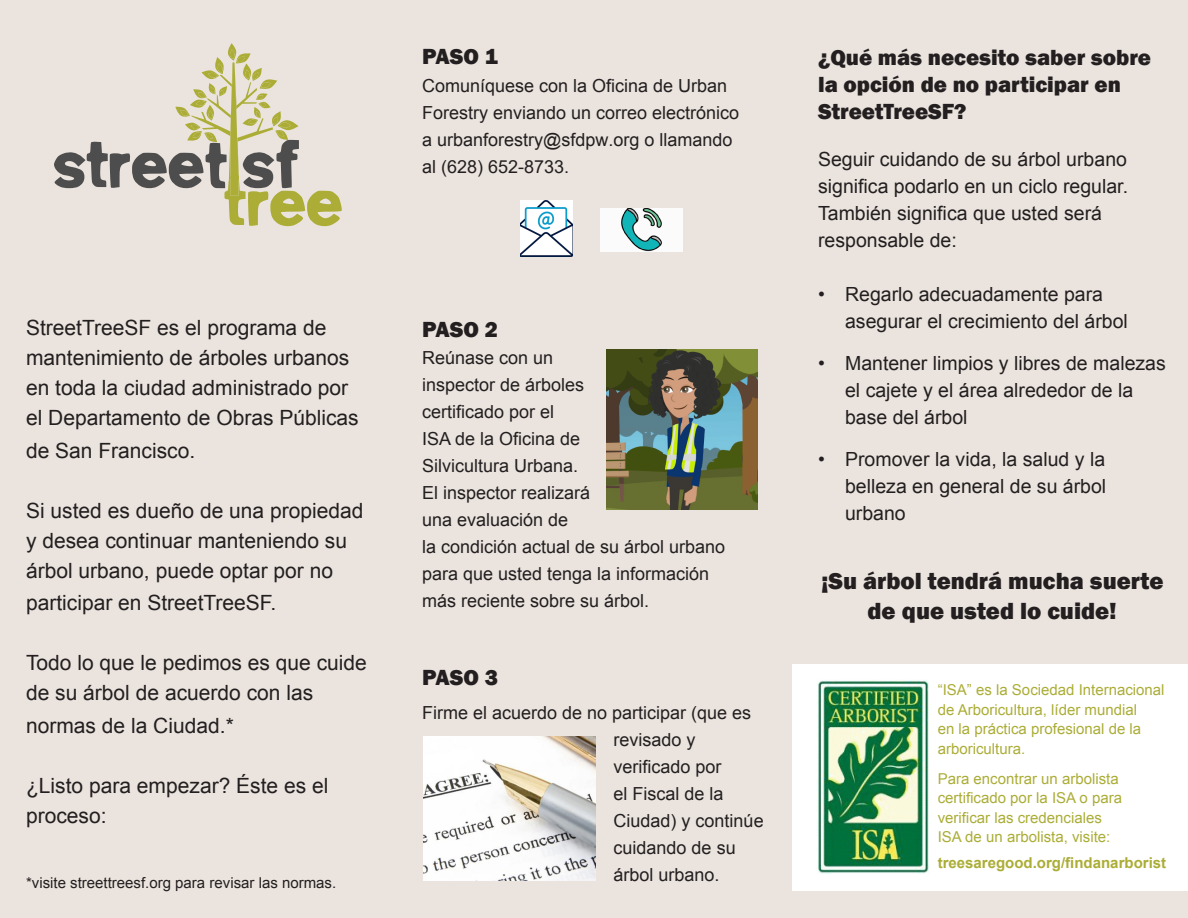
<style>
.page{position:relative;width:1188px;height:918px;background:#ebe4de}
.page>*{position:absolute;margin:0;border:0;box-sizing:border-box;transform-origin:0 0}
.t1{font:800 24px/30px "Franklin Gothic";color:#231f20;text-align:center}
.t2{font:800 22.5px/27px "Franklin Gothic";color:#231f20}
.t3{font:21px/30px "Arial";color:#231f20}
.t4{font:19.5px/27px "Arial";color:#231f20}
.t5{font:18px/27px "Arial";color:#231f20}
.t6{font:15px/19.5px "Arial";color:#abad36}
.t7{font:15px "Arial";color:#231f20}
.t8{font:700 15px "Arial";color:#abad36}
</style>
<div class="page">
<div style="left:792px;top:664px;width:396px;height:227px;background:#fff"></div>
<img style="left:817px;top:680px;width:111px;height:194px">
<svg style="left:54px;top:43px;width:288px;height:183px"></svg>
<img style="left:520px;top:200px;width:52px;height:56px">
<img style="left:600px;top:208px;width:82px;height:43px">
<img style="left:606px;top:349px;width:151px;height:161px">
<img style="left:424px;top:737px;width:172px;height:144px">
<p class="t3" style="left:26px;top:313px;width:334px">StreetTreeSF es el programa de mantenimiento de árboles urbanos en toda la ciudad administrado por el Departamento de Obras Públicas</p>
<p class="t3" style="left:26px;top:436px;width:171px">de San Francisco.</p>
<p class="t3" style="left:26px;top:496px;width:339px">Si usted es dueño de una propiedad y desea continuar manteniendo su árbol urbano, puede optar por no</p>
<p class="t3" style="left:26px;top:588px;width:252px">participar en StreetTreeSF.</p>
<p class="t3" style="left:26px;top:648px;width:342px">Todo lo que le pedimos es que cuide de su árbol de acuerdo con las</p>
<p class="t3" style="left:26px;top:710px;width:209px">normas de la Ciudad.*</p>
<p class="t3" style="left:26px;top:770px;width:304px">¿Listo para empezar? Éste es el proceso:</p>
<p class="t7" style="left:26px;top:873px;width:312px">*visite streettreesf.org para revisar las normas.</p>
<p class="t2" style="left:422px;top:43px;width:77px">PASO 1</p>
<p class="t5" style="left:422px;top:73px;width:319px">Comuníquese con la Oficina de Urban Forestry enviando un correo electrónico a urbanforestry@sfdpw.org o llamando al (628) 652-8733.</p>
<p class="t2" style="left:422px;top:316px;width:77px">PASO 2</p>
<p class="t5" style="left:422px;top:344px;width:133px">Reúnase con un</p>
<p class="t5" style="left:422px;top:371px;width:164px">inspector de árboles</p>
<p class="t5" style="left:422px;top:398px;width:134px">certificado por el</p>
<p class="t5" style="left:422px;top:425px;width:160px">ISA de la Oficina de</p>
<p class="t5" style="left:422px;top:452px;width:158px">Silvicultura Urbana.</p>
<p class="t5" style="left:422px;top:479px;width:170px">El inspector realizará</p>
<p class="t5" style="left:422px;top:506px;width:148px">una evaluación de</p>
<p class="t5" style="left:422px;top:533px;width:305px">la condición actual de su árbol urbano para que usted tenga la información más reciente sobre su árbol.</p>
<p class="t2" style="left:422px;top:664px;width:77px">PASO 3</p>
<p class="t5" style="left:422px;top:700px;width:331px">Firme el acuerdo de no participar (que es</p>
<p class="t5" style="left:614px;top:727px;width:152px">revisado y verificado por<br>el Fiscal de la<br>Ciudad) y continúe cuidando de su</p>
<p class="t5" style="left:614px;top:862px;width:108px">árbol urbano.</p>
<p class="t2" style="left:818px;top:44px;width:335px">¿Qué más necesito saber sobre la opción de no participar en<br>StreetTreeSF?</p>
<p class="t4" style="left:818px;top:146px;width:312px">Seguir cuidando de su árbol urbano significa podarlo en un ciclo regular.<br>También significa que usted será responsable de:</p>
<p class="t4" style="left:845px;top:281px;width:284px;text-indent:-27px">• Regarlo adecuadamente para asegurar el crecimiento del árbol</p>
<p class="t4" style="left:845px;top:350px;width:322px;text-indent:-27px">• Mantener limpios y libres de malezas el cajete y el área alrededor de la base del árbol</p>
<p class="t4" style="left:845px;top:446px;width:263px;text-align:justify;text-indent:-27px">• Promover la vida, la salud y la belleza en general de su árbol urbano</p>
<p class="t1" style="left:821px;top:566px;width:344px">¡Su árbol tendrá mucha suerte de que usted lo cuide!</p>
<p class="t6" style="left:938px;top:680px;width:228px">“ISA” es la Sociedad Internacional de Arboricultura, líder mundial<br>en la práctica profesional de la arboricultura.</p>
<p class="t6" style="left:938px;top:769px;width:186px">Para encontrar un arbolista certificado por la ISA o para verificar las credenciales<br>ISA de un arbolista, visite:</p>
<p class="t8" style="left:938px;top:852px;width:230px">treesaregood.org/findanarborist</p>
</div>
